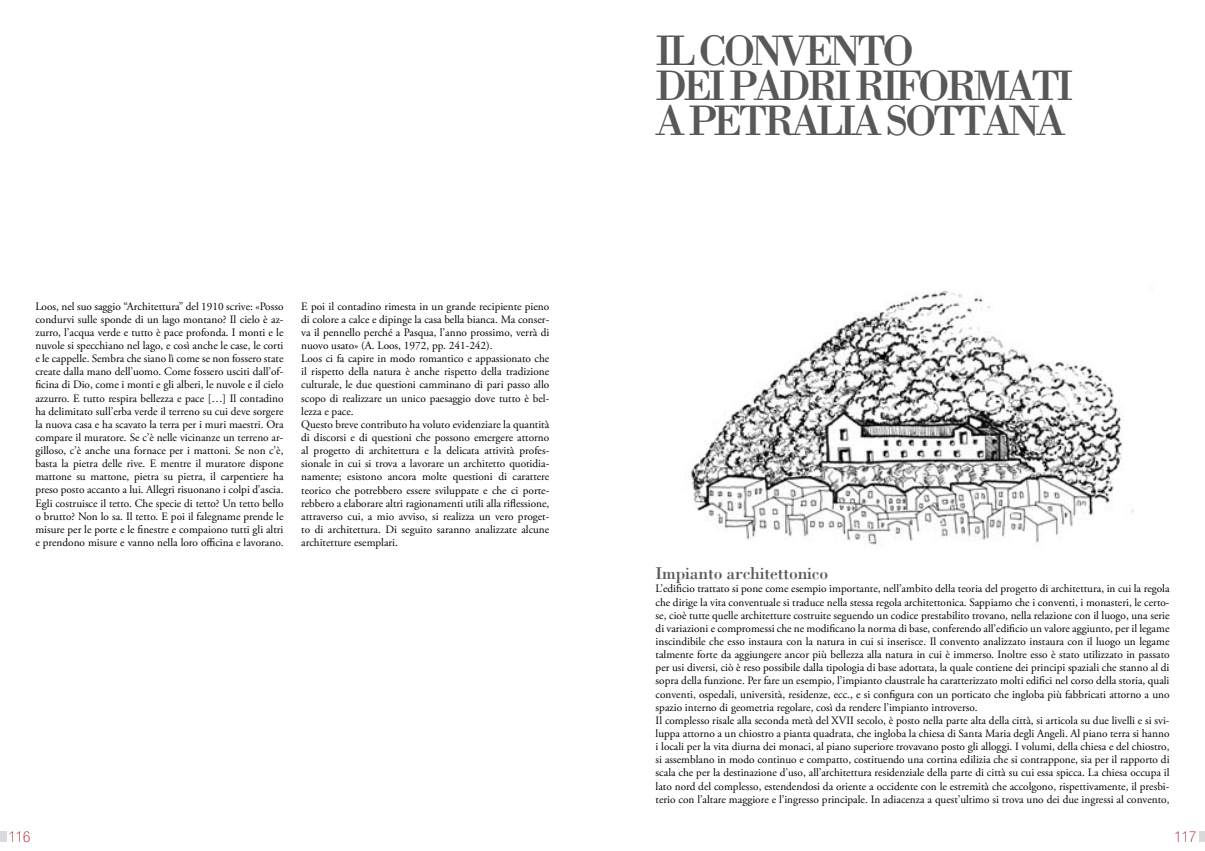
<style>
.page{position:relative;width:1205px;height:851px;background:#fff}
.page>*{position:absolute;margin:0;border:0;box-sizing:border-box;transform-origin:0 0}
.t1{font:43.75px/35px "Bodoni";letter-spacing:-.09em;color:#58585a}
.t2{font:17.5px "Bodoni";letter-spacing:-.01em;color:#58585a}
.t3{font:100 condensed 15px "Helvetica Neue LT Std";color:#a0121b}
.t4{font:11.25px/13.1px "Adobe Garamond Pro";color:#000}
</style>
<div class="page">
<div style="left:0;top:831px;width:7px;height:11px;background:#d9dadb"></div>
<div style="left:1199px;top:831px;width:6px;height:11px;background:#d9dadb"></div>
<img style="left:689px;top:291px;width:445px;height:255px">
<p class="t4" style="left:35px;top:300px;width:250px;text-align:justify">Loos, nel suo saggio “Architettura” del 1910 scrive: «Posso condurvi sulle sponde di un lago montano? Il cielo è az&shy;zurro, l’acqua verde e tutto è pace profonda. I monti e le nuvole si specchiano nel lago, e così anche le case, le corti e le cappelle. Sembra che siano lì come se non fossero state create dalla mano dell’uomo. Come fossero usciti dall’of&shy;ficina di Dio, come i monti e gli alberi, le nuvole e il cielo azzurro. E tutto respira bellezza e pace […] Il contadino ha delimitato sull’erba verde il terreno su cui deve sorgere la nuova casa e ha scavato la terra per i muri maestri. Ora compare il muratore. Se c’è nelle vicinanze un terreno ar&shy;gilloso, c’è anche una fornace per i mattoni. Se non c’è, basta la pietra delle rive. E mentre il muratore dispone mattone su mattone, pietra su pietra, il carpentiere ha preso posto accanto a lui. Allegri risuonano i colpi d’ascia.<br>Egli costruisce il tetto. Che specie di tetto? Un tetto bello o brutto? Non lo sa. Il tetto. E poi il falegname prende le misure per le porte e le finestre e compaiono tutti gli altri e prendono misure e vanno nella loro officina e lavorano.</p>
<p class="t4" style="left:301px;top:300px;width:250px">E poi il contadino rimesta in un grande recipiente pieno di colore a calce e dipinge la casa bella bianca. Ma conser&shy;va il pennello perché a Pasqua, l’anno prossimo, verrà di nuovo usato» (A. Loos, 1972, pp. 241-242).<br>Loos ci fa capire in modo romantico e appassionato che il rispetto della natura è anche rispetto della tradizione culturale, le due questioni camminano di pari passo allo scopo di realizzare un unico paesaggio dove tutto è bel&shy;lezza e pace.<br>Questo breve contributo ha voluto evidenziare la quantità di discorsi e di questioni che possono emergere attorno al progetto di architettura e la delicata attività profes&shy;sionale in cui si trova a lavorare un architetto quotidia&shy;namente; esistono ancora molte questioni di carattere teorico che potrebbero essere sviluppate e che ci porte&shy;rebbero a elaborare altri ragionamenti utili alla riflessione, attraverso cui, a mio avviso, si realizza un vero proget&shy;to di architettura. Di seguito saranno analizzate alcune architetture esemplari.</p>
<h1 class="t1" style="left:656px;top:32px;width:419px">IL CONVENTO<br>DEI PADRI RIFORMATI<br>A PETRALIA SOTTANA</h1>
<h2 class="t2" style="left:656px;top:562px;width:174px">Impianto architettonico</h2>
<p class="t4" style="left:656px;top:582px;width:515px">L’edificio trattato si pone come esempio importante, nell’ambito della teoria del progetto di architettura, in cui la regola che dirige la vita conventuale si traduce nella stessa regola architettonica. Sappiamo che i conventi, i monasteri, le certo&shy;se, cioè tutte quelle architetture costruite seguendo un codice prestabilito trovano, nella relazione con il luogo, una serie di variazioni e compromessi che ne modificano la norma di base, conferendo all’edificio un valore aggiunto, per il legame inscindibile che esso instaura con la natura in cui si inserisce. Il convento analizzato instaura con il luogo un legame talmente forte da aggiungere ancor più bellezza alla natura in cui è immerso. Inoltre esso è stato utilizzato in passato per usi diversi, ciò è reso possibile dalla tipologia di base adottata, la quale contiene dei principi spaziali che stanno al di sopra della funzione. Per fare un esempio, l’impianto claustrale ha caratterizzato molti edifici nel corso della storia, quali conventi, ospedali, università, residenze, ecc., e si configura con un porticato che ingloba più fabbricati attorno a uno spazio interno di geometria regolare, così da rendere l’impianto introverso.<br>Il complesso risale alla seconda metà del XVII secolo, è posto nella parte alta della città, si articola su due livelli e si svi&shy;luppa attorno a un chiostro a pianta quadrata, che ingloba la chiesa di Santa Maria degli Angeli. Al piano terra si hanno i locali per la vita diurna dei monaci, al piano superiore trovavano posto gli alloggi. I volumi, della chiesa e del chiostro, si assemblano in modo continuo e compatto, costituendo una cortina edilizia che si contrappone, sia per il rapporto di scala che per la destinazione d’uso, all’architettura residenziale della parte di città su cui essa spicca. La chiesa occupa il lato nord del complesso, estendendosi da oriente a occidente con le estremità che accolgono, rispettivamente, il presbi&shy;terio con l’altare maggiore e l’ingresso principale. In adiacenza a quest’ultimo si trova uno dei due ingressi al convento,</p>
<h3 class="t3" style="left:9px;top:828px;width:23px">116</h3>
<h3 class="t3" style="left:1174px;top:828px;width:23px">117</h3>
</div>
